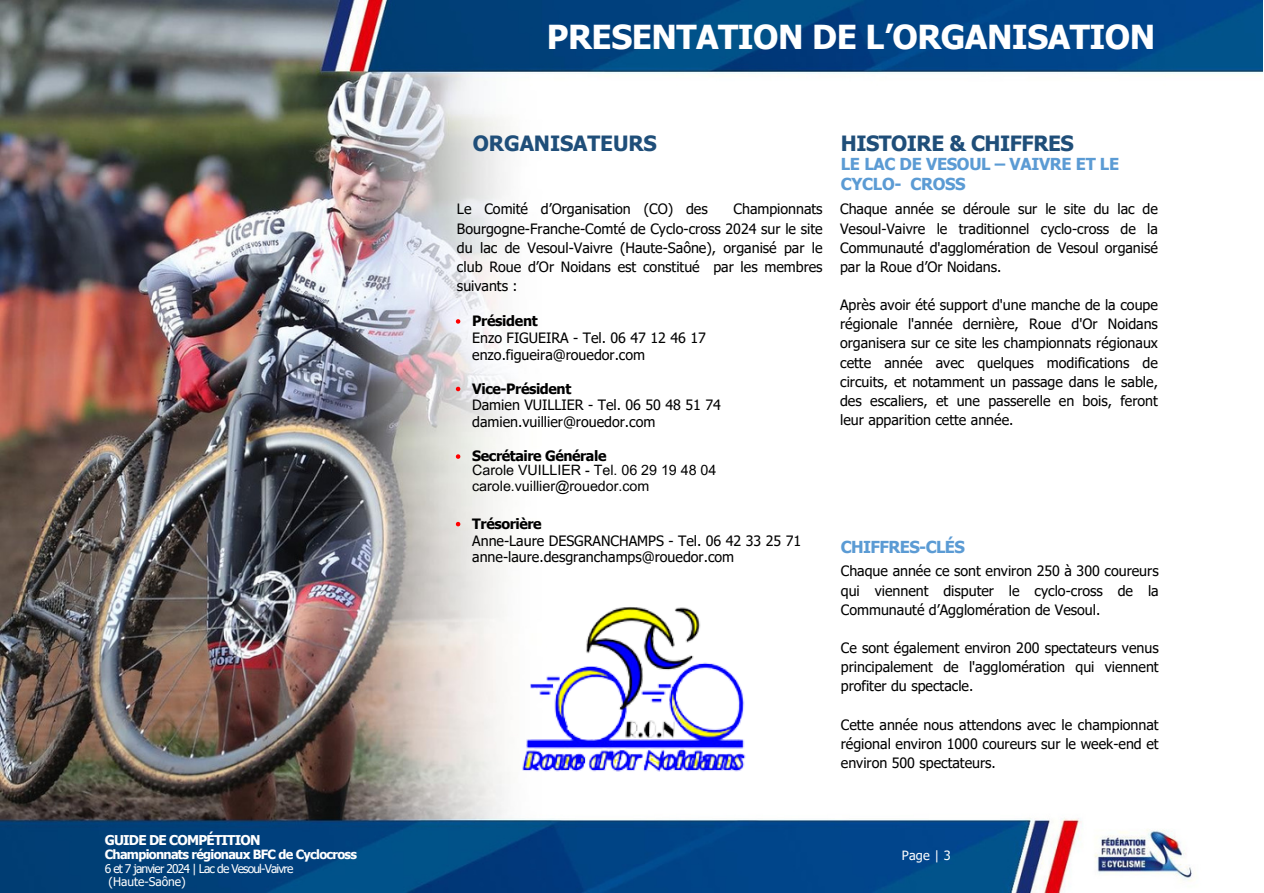
<style>
.page{position:relative;width:1264px;height:893px;background:#fff}
.page>*{position:absolute;margin:0;border:0;box-sizing:border-box;transform-origin:0 0}
.t1{font:700 33px "Tahoma";letter-spacing:-.015em;color:#fff}
.t2{font:700 21px "Tahoma";letter-spacing:-.025em;color:#1f4e79}
.t3{font:700 21px "Tahoma";letter-spacing:-.005em;color:#1f4e79}
.t4{font:700 16.5px/19.2px "Tahoma";letter-spacing:-.02em;color:#5b9bd4}
.t5{font:14.25px/19.2px "Tahoma";color:#000;text-align:justify}
.t6{font:14.25px "Arial MT Pro";color:#000}
.t7{font:700 14.25px "Tahoma";letter-spacing:-.025em;color:#000}
.t8{font:700 13.5px "Tahoma";letter-spacing:-.055em;color:#fff}
.t9{font:700 12.75px "Tahoma";letter-spacing:-.055em;color:#fff}
.t10{font:12.75px "Tahoma";color:#fff}
.t11{font:12px "Tahoma";letter-spacing:-.07em;color:#fff}
.t12{font:12px "Tahoma";color:#fff}
</style>
<div class="page">
<img style="left:0;top:0;width:1262px;height:892px">
<svg style="left:456px;top:319px;width:4px;height:4px"></svg>
<svg style="left:456px;top:386px;width:4px;height:5px"></svg>
<svg style="left:456px;top:454px;width:4px;height:4px"></svg>
<svg style="left:456px;top:521px;width:4px;height:5px"></svg>
<img style="left:509px;top:587px;width:245px;height:192px">
<p class="t8" style="left:105px;top:830px;width:157px">GUIDE DE COMPÉTITION</p>
<p class="t9" style="left:105px;top:846px;width:254px">Championnats régionaux BFC de Cyclocross</p>
<p class="t11" style="left:105px;top:860px;width:190px">6 et 7 janvier 2024 | Lac de Vesoul-Vaivre</p>
<p class="t12" style="left:108px;top:873px;width:79px">(Haute-Saône)</p>
<p class="t1" style="left:547px;top:16px;width:610px">PRESENTATION DE L’ORGANISATION</p>
<p class="t3" style="left:473px;top:130px;width:185px">ORGANISATEURS</p>
<p class="t2" style="left:840px;top:130px;width:234px">HISTOIRE &amp; CHIFFRES</p>
<p class="t4" style="left:840px;top:154px;width:280px">LE LAC DE VESOUL – VAIVRE ET LE<br>CYCLO- CROSS</p>
<p class="t5" style="left:457px;top:199px;width:252px">Le Comité d’Organisation (CO) des</p>
<p class="t5" style="left:457px;top:199px;width:367px;text-indent:276px">Championnats Bourgogne-Franche-Comté de Cyclo-cross 2024 sur le site du lac de Vesoul-Vaivre (Haute-Saône), organisé par le club Roue d’Or Noidans est constitué par les membres suivants :</p>
<p class="t7" style="left:472px;top:311px;width:67px">Président</p>
<p class="t5" style="left:472px;top:327px;width:235px">Enzo FIGUEIRA - Tel. 06 47 12 46 17</p>
<p class="t5" style="left:472px;top:344px;width:174px">enzo.figueira@rouedor.com</p>
<p class="t7" style="left:472px;top:379px;width:100px">Vice-Président</p>
<p class="t5" style="left:472px;top:395px;width:250px">Damien VUILLIER - Tel. 06 50 48 51 74</p>
<p class="t5" style="left:472px;top:412px;width:185px">damien.vuillier@rouedor.com</p>
<p class="t7" style="left:472px;top:446px;width:136px">Secrétaire Générale</p>
<p class="t6" style="left:472px;top:464px;width:246px">Carole VUILLIER - Tel. 06 29 19 48 04</p>
<p class="t6" style="left:472px;top:481px;width:179px">carole.vuillier@rouedor.com</p>
<p class="t7" style="left:472px;top:514px;width:71px">Trésorière</p>
<p class="t5" style="left:472px;top:530px;width:330px">Anne-Laure DESGRANCHAMPS - Tel. 06 42 33 25 71</p>
<p class="t5" style="left:472px;top:547px;width:263px">anne-laure.desgranchamps@rouedor.com</p>
<p class="t5" style="left:840px;top:199px;width:319px">Chaque année se déroule sur le site du lac de Vesoul-Vaivre le traditionnel cyclo-cross de la Communauté d'agglomération de Vesoul organisé par la Roue d’Or Noidans.</p>
<p class="t5" style="left:840px;top:295px;width:319px">Après avoir été support d'une manche de la coupe régionale l'année dernière, Roue d'Or Noidans organisera sur ce site les championnats régionaux cette année avec quelques modifications de circuits, et notamment un passage dans le sable, des escaliers, et une passerelle en bois, feront leur apparition cette année.</p>
<p class="t4" style="left:840px;top:536px;width:126px">CHIFFRES-CLÉS</p>
<p class="t5" style="left:840px;top:561px;width:319px">Chaque année ce sont environ 250 à 300 coureurs qui viennent disputer le cyclo-cross de la Communauté d’Agglomération de Vesoul.</p>
<p class="t5" style="left:840px;top:637px;width:319px">Ce sont également environ 200 spectateurs venus principalement de l'agglomération qui viennent profiter du spectacle.</p>
<p class="t5" style="left:840px;top:714px;width:319px">Cette année nous attendons avec le championnat régional environ 1000 coureurs sur le week-end et environ 500 spectateurs.</p>
<p class="t10" style="left:901px;top:846px;width:51px">Page | 3</p>
</div>
